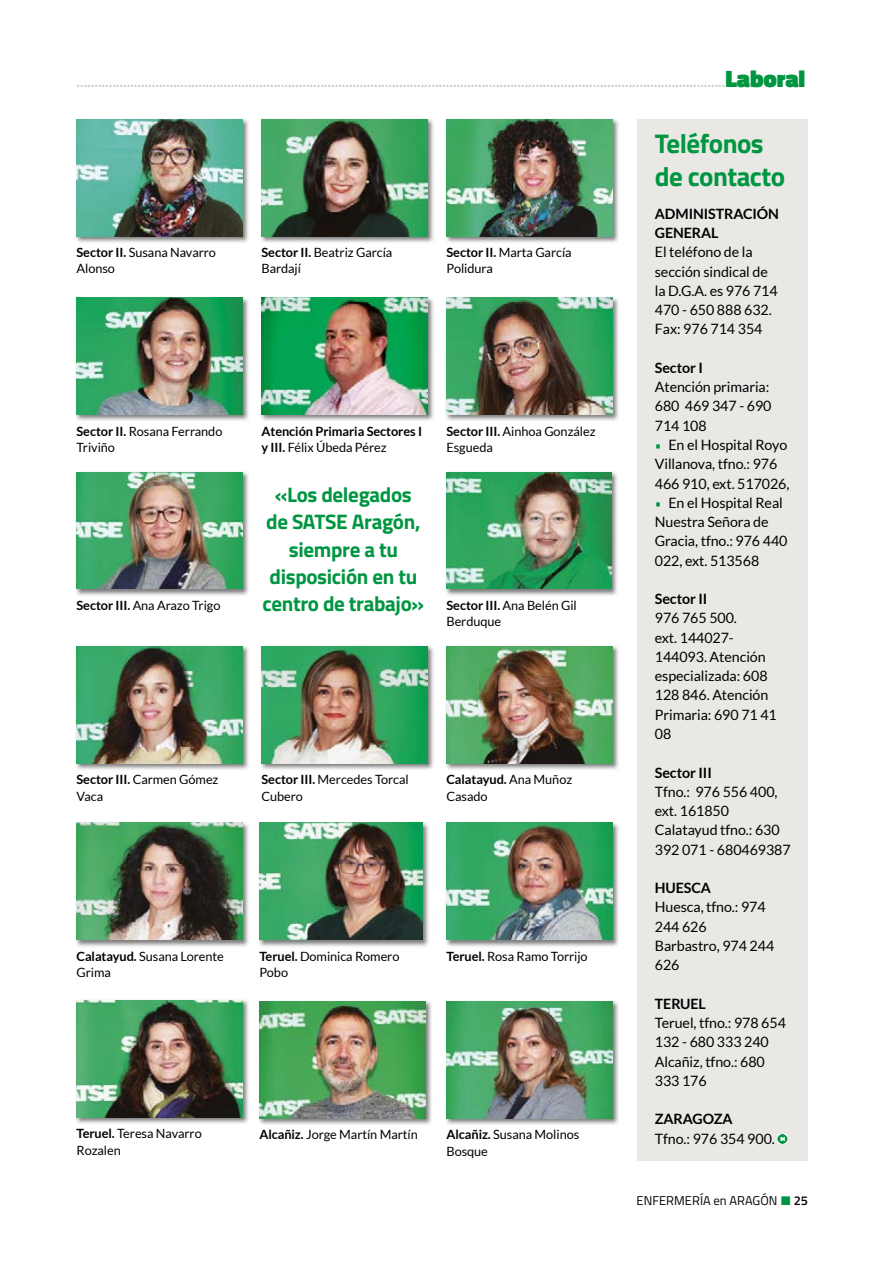
<style>
.page{position:relative;width:893px;height:1263px;background:#fff}
.page>*{position:absolute;margin:0;border:0;box-sizing:border-box;transform-origin:0 0}
.t1{font:700 27px/32.8px "Titillium Web";letter-spacing:-.02em;color:#009641}
.t2{font:700 21px/27px "Titillium Web";letter-spacing:-.015em;color:#009641;text-align:center}
.t3{font:600 15px "Titillium Web";color:#c8c8c6}
.t4{font:14.25px/19.2px "Lato";letter-spacing:-.005em;color:#000}
.t5{font:700 14.25px "Lato";letter-spacing:-.005em;color:#000}
.t6{font:12.75px/16.5px "Lato";letter-spacing:-.005em;color:#000}
.t7{font:700 12.75px/16.5px "Lato";letter-spacing:-.005em;color:#000}
.t8{font:12.75px "Titillium Web";letter-spacing:.005em;color:#000}
.t9{font:600 12.75px "Titillium Web";color:#000}
.s1{font-weight:900;font-size:24px;color:#009641}
.s2{font-weight:700}
.s3{font-weight:400}
.s4{font-family:"Titillium Web";color:#009641}
</style>
<div class="page">
<div style="left:638px;top:119px;width:170px;height:1042px;background:#eae8e5"></div>
<svg style="left:777px;top:1134px;width:10px;height:10px"></svg>
<img style="left:259px;top:1001px;width:173px;height:124px">
<img style="left:259px;top:1001px;width:166px;height:117px">
<img style="left:446px;top:1001px;width:173px;height:124px">
<img style="left:446px;top:1001px;width:166px;height:117px">
<img style="left:261px;top:119px;width:173px;height:124px">
<img style="left:261px;top:119px;width:166px;height:117px">
<img style="left:76px;top:119px;width:173px;height:124px">
<img style="left:77px;top:119px;width:165px;height:117px">
<img style="left:446px;top:119px;width:173px;height:124px">
<img style="left:446px;top:119px;width:166px;height:117px">
<img style="left:261px;top:297px;width:173px;height:124px">
<img style="left:261px;top:298px;width:166px;height:117px">
<img style="left:76px;top:297px;width:173px;height:124px">
<img style="left:77px;top:298px;width:165px;height:117px">
<img style="left:446px;top:297px;width:173px;height:124px">
<img style="left:446px;top:298px;width:166px;height:117px">
<img style="left:446px;top:472px;width:171px;height:124px">
<img style="left:446px;top:472px;width:165px;height:117px">
<img style="left:76px;top:472px;width:173px;height:124px">
<img style="left:77px;top:472px;width:165px;height:117px">
<img style="left:76px;top:646px;width:173px;height:124px">
<img style="left:77px;top:646px;width:165px;height:117px">
<img style="left:261px;top:646px;width:173px;height:124px">
<img style="left:261px;top:646px;width:166px;height:117px">
<img style="left:259px;top:822px;width:170px;height:125px">
<img style="left:259px;top:823px;width:163px;height:117px">
<img style="left:446px;top:822px;width:173px;height:125px">
<img style="left:446px;top:823px;width:166px;height:117px">
<img style="left:76px;top:1000px;width:173px;height:124px">
<img style="left:77px;top:1000px;width:165px;height:117px">
<img style="left:446px;top:646px;width:173px;height:124px">
<img style="left:446px;top:646px;width:166px;height:117px">
<img style="left:76px;top:822px;width:173px;height:125px">
<img style="left:77px;top:823px;width:165px;height:117px">
<p class="t3" style="left:77px;top:70px;width:730px">.....................................................................................................................................................................................<span class="s1">Laboral</span></p>
<p class="t6" style="left:77px;top:244px;width:141px"><span class="s2">Sector II.</span> Susana Navarro<br>Alonso</p>
<p class="t6" style="left:261px;top:244px;width:132px"><span class="s2">Sector II.</span> Beatriz García<br>Bardají</p>
<p class="t6" style="left:446px;top:244px;width:127px"><span class="s2">Sector II.</span> Marta García<br>Polidura</p>
<p class="t6" style="left:77px;top:423px;width:147px"><span class="s2">Sector II.</span> Rosana Ferrando<br>Triviño</p>
<p class="t7" style="left:261px;top:422px;width:162px">Atención Primaria Sectores I y III. <span class="s3">Félix Úbeda Pérez</span></p>
<p class="t6" style="left:446px;top:423px;width:151px"><span class="s2">Sector III.</span> Ainhoa González<br>Esgueda</p>
<p class="t2" style="left:263px;top:480px;width:163px">«Los delegados de SATSE Aragón, siempre a tu disposición en tu centro de trabajo»</p>
<p class="t6" style="left:77px;top:597px;width:145px"><span class="s2">Sector III.</span> Ana Arazo Trigo</p>
<p class="t6" style="left:446px;top:597px;width:132px"><span class="s2">Sector III.</span> Ana Belén Gil<br>Berduque</p>
<p class="t6" style="left:77px;top:771px;width:143px"><span class="s2">Sector III.</span> Carmen Gómez<br>Vaca</p>
<p class="t6" style="left:261px;top:771px;width:149px"><span class="s2">Sector III.</span> Mercedes Torcal<br>Cubero</p>
<p class="t6" style="left:446px;top:771px;width:127px"><span class="s2">Calatayud.</span> Ana Muñoz<br>Casado</p>
<p class="t6" style="left:77px;top:948px;width:149px"><span class="s2">Calatayud.</span> Susana Lorente<br>Grima</p>
<p class="t6" style="left:259px;top:948px;width:142px"><span class="s2">Teruel.</span> Dominica Romero<br>Pobo</p>
<p class="t6" style="left:446px;top:948px;width:143px"><span class="s2">Teruel.</span> Rosa Ramo Torrijo</p>
<p class="t1" style="left:655px;top:126px;width:132px">Teléfonos de contacto</p>
<p class="t4" style="left:655px;top:204px;width:126px"><span class="s2">ADMINISTRACIÓN<br>GENERAL<br></span>El teléfono de la sección sindical de la D.G.A. es 976 714<br>470 - 650 888 632.<br>Fax: 976 714 354</p>
<p class="t4" style="left:655px;top:358px;width:118px"><span class="s2">Sector I<br></span>Atención primaria:<br>680 469 347 - 690<br>714 108</p>
<p class="t4" style="left:655px;top:435px;width:136px"><span class="s4">•</span> En el Hospital Royo<br>Villanova, tfno.: 976<br>466 910, ext. 517026,</p>
<p class="t4" style="left:655px;top:493px;width:134px"><span class="s4">•</span> En el Hospital Real<br>Nuestra Señora de<br>Gracia, tfno.: 976 440<br>022, ext. 513568</p>
<p class="t4" style="left:655px;top:589px;width:124px"><span class="s2">Sector II<br></span>976 765 500.<br>ext. 144027-<br>144093. Atención especializada: 608<br>128 846. Atención<br>Primaria: 690 71 41<br>08</p>
<p class="t4" style="left:655px;top:763px;width:137px"><span class="s2">Sector III<br></span>Tfno.: 976 556 400, ext. 161850<br>Calatayud tfno.: 630<br>392 071 - 680469387</p>
<p class="t4" style="left:655px;top:878px;width:121px"><span class="s2">HUESCA<br></span>Huesca, tfno.: 974<br>244 626<br>Barbastro, 974 244<br>626</p>
<p class="t4" style="left:655px;top:994px;width:133px"><span class="s2">TERUEL<br></span>Teruel, tfno.: 978 654<br>132 - 680 333 240<br>Alcañiz, tfno.: 680<br>333 176</p>
<p class="t5" style="left:655px;top:1111px;width:79px">ZARAGOZA</p>
<p class="t6" style="left:77px;top:1125px;width:127px"><span class="s2">Teruel.</span> Teresa Navarro<br>Rozalen</p>
<p class="t6" style="left:259px;top:1126px;width:160px"><span class="s2">Alcañiz.</span> Jorge Martín Martín</p>
<p class="t4" style="left:655px;top:1129px;width:122px">Tfno.: 976 354 900.</p>
<p class="t6" style="left:446px;top:1126px;width:134px"><span class="s2">Alcañiz.</span> Susana Molinos<br>Bosque</p>
<p class="t8" style="left:637px;top:1191px;width:142px">ENFERMERÍA en ARAGÓN</p>
<p class="t9" style="left:794px;top:1191px;width:16px">25</p>
</div>
